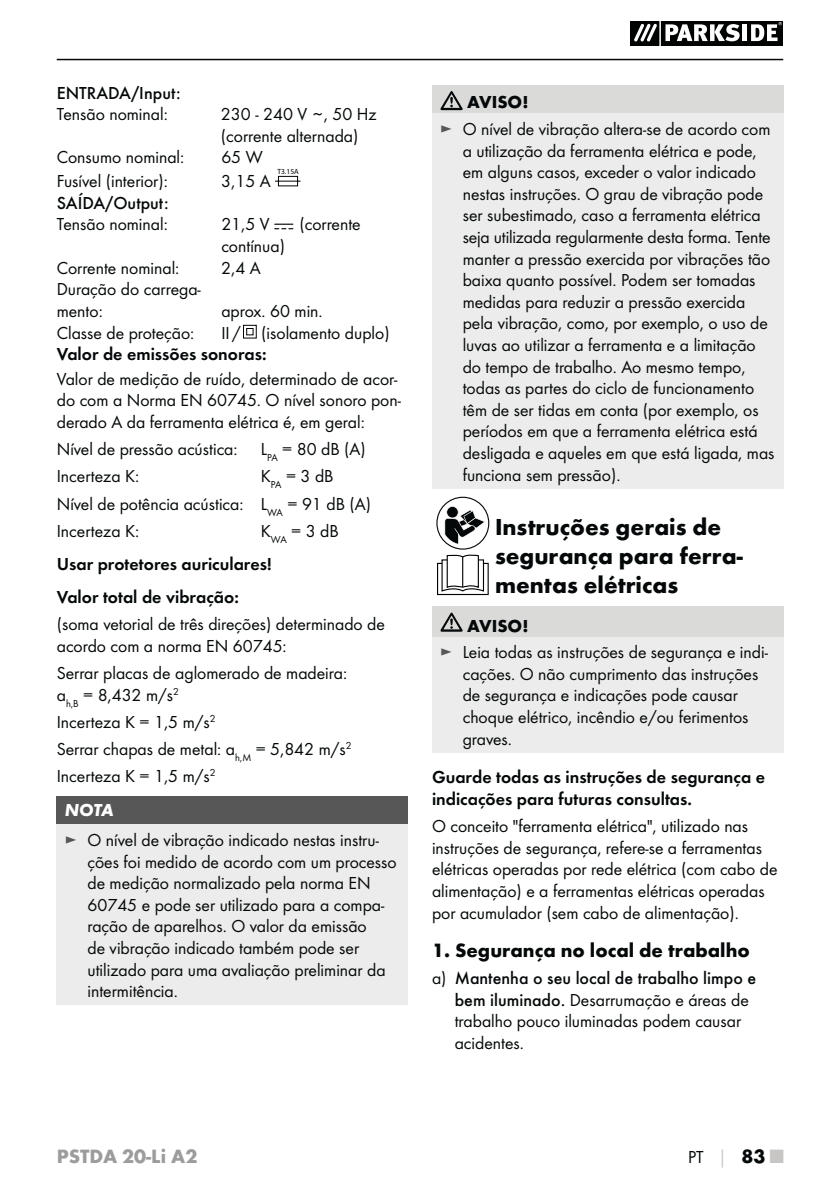
<style>
.page{position:relative;width:840px;height:1191px;background:#fff}
.page>*{position:absolute;margin:0;border:0;box-sizing:border-box;transform-origin:0 0}
.t1{font:700 24px/28.8px "Futura";color:#040809}
.t2{font:700 20px "Futura";color:#040809}
.t3{font:700 20px "Futura";color:#9c9c9c}
.t4{font:18px/21.6px "Futura Boo";color:#040809}
.t5{font:18px/33px "Futura Dem";color:#040809}
.t6{font:500 18px "Futura";color:#040809}
.t7{font:700 18px "Futura";color:#040809}
.t8{font:italic 700 18px "Futura";color:#fff}
.t9{font:7.6px "Myriad Pro";color:#010202}
.s1{color:#575757}
.s2{font-family:"Futura Boo";font-weight:400}
.s3{font-family:"Futura";font-weight:500}
.s4{font-family:"Futura";font-weight:700;color:#c7c6c5}
.s5{font-family:"Futura";font-weight:700;font-size:20px}
.s6{font-family:"Futura";font-weight:700;font-size:20px;color:#c7c6c5}
</style>
<div class="page">
<hr style="left:57px;top:59px;width:725px;height:1px;background:#040809">
<svg style="left:630px;top:21px;width:152px;height:24px"></svg>
<svg style="left:275px;top:176px;width:25px;height:10px"></svg>
<svg style="left:274px;top:224px;width:19px;height:5px"></svg>
<svg style="left:243px;top:324px;width:14px;height:15px"></svg>
<div style="left:57px;top:796px;width:351px;height:28px;background:#575757"></div>
<div style="left:57px;top:824px;width:351px;height:181px;background:#edecec"></div>
<div style="left:432px;top:85px;width:350px;height:28px;background:#dadad9"></div>
<div style="left:432px;top:113px;width:350px;height:375px;background:#edecec"></div>
<svg style="left:440px;top:91px;width:22px;height:19px"></svg>
<svg style="left:484px;top:565px;width:1px;height:26px"></svg>
<div style="left:437px;top:563px;width:51px;height:32px;border:1px solid #010202"></div>
<svg style="left:440px;top:554px;width:44px;height:38px"></svg>
<hr style="left:462px;top:557px;width:1px;height:30px;background:#010202">
<svg style="left:436px;top:497px;width:52px;height:52px"></svg>
<div style="left:436px;top:497px;width:53px;height:52px;border:1px solid #040809;border-radius:50%"></div>
<svg style="left:444px;top:506px;width:41px;height:38px"></svg>
<div style="left:432px;top:606px;width:350px;height:30px;background:#dadad9"></div>
<div style="left:432px;top:636px;width:350px;height:116px;background:#edecec"></div>
<svg style="left:440px;top:612px;width:22px;height:19px"></svg>
<p class="t6" style="left:57px;top:84px;width:125px">ENTRADA/Input:</p>
<p class="t4" style="left:57px;top:104px;width:112px">Tensão nominal:</p>
<p class="t4" style="left:221px;top:104px;width:157px">230 - 240 V ~, 50 Hz (corrente alternada)</p>
<p class="t4" style="left:57px;top:148px;width:129px">Consumo nominal:</p>
<p class="t4" style="left:221px;top:148px;width:43px">65 W</p>
<p class="t4" style="left:57px;top:171px;width:112px">Fusível (interior):</p>
<p class="t4" style="left:221px;top:171px;width:51px">3,15 A</p>
<p class="t9" style="left:277px;top:167px;width:23px">T3.15A</p>
<p class="t6" style="left:57px;top:195px;width:113px">SAÍDA/Output:</p>
<p class="t4" style="left:57px;top:215px;width:112px">Tensão nominal:</p>
<p class="t4" style="left:221px;top:215px;width:50px">21,5 V</p>
<p class="t4" style="left:299px;top:215px;width:63px">(corrente</p>
<p class="t4" style="left:221px;top:236px;width:65px">contínua)</p>
<p class="t4" style="left:57px;top:258px;width:124px">Corrente nominal:</p>
<p class="t4" style="left:221px;top:258px;width:41px">2,4 A</p>
<p class="t4" style="left:57px;top:279px;width:146px">Duração do carrega - mento:</p>
<p class="t4" style="left:221px;top:301px;width:103px">aprox. 60 min.</p>
<p class="t4" style="left:57px;top:323px;width:139px">Classe de proteção:</p>
<p class="t4" style="left:221px;top:323px;width:170px">II / (isolamento duplo)</p>
<p class="t5" style="left:57px;top:339px;width:211px">Valor de emissões sonoras:</p>
<p class="t4" style="left:57px;top:369px;width:345px">Valor de medição de ruído, determinado de acor&shy;do com a Norma EN 60745. O nível sonoro pon&shy;derado A da ferramenta elétrica é, em geral:</p>
<p class="t4" style="left:57px;top:439px;width:182px">Nível de pressão acústica:</p>
<p class="t4" style="left:261px;top:439px;width:106px">L<sub>PA</sub> = 80 dB (A)</p>
<p class="t4" style="left:57px;top:466px;width:84px">Incerteza K:</p>
<p class="t4" style="left:57px;top:464px;width:315px;line-height:27.2px;text-indent:204px">K<sub>PA</sub> = 3 dB<br>Nível de potência acústica: L<sub>WA</sub> = 91 dB (A)<br>Incerteza K:</p>
<p class="t4" style="left:261px;top:521px;width:79px">K<sub>WA</sub> = 3 dB</p>
<p class="t5" style="left:57px;top:548px;width:216px">Usar protetores auriculares!<br>Valor total de vibração:</p>
<p class="t4" style="left:57px;top:614px;width:329px">(soma vetorial de três direções) determinado de acordo com a norma EN 60745:</p>
<p class="t4" style="left:57px;top:663px;width:292px">Serrar placas de aglomerado de madeira: a<sub>h,B</sub> = 8,432 m/s<sup>2</sup></p>
<p class="t4" style="left:57px;top:709px;width:296px;line-height:27.2px">Incerteza K = 1,5 m/s<sup>2<br></sup>Serrar chapas de metal: a<sub>h,M</sub> = 5,842 m/s<sup>2<br></sup>Incerteza K = 1,5 m/s<sup>2</sup></p>
<p class="t8" style="left:65px;top:804px;width:50px">NOTA</p>
<p class="t4" style="left:87px;top:830px;width:310px;text-indent:-23px"><span class="s1">►</span> O nível de vibração indicado nestas instru&shy;ções foi medido de acordo com um processo de medição normalizado pela norma EN 60745 e pode ser utilizado para a compa&shy;ração de aparelhos. O valor da emissão<br>de vibração indicado também pode ser utilizado para uma avaliação preliminar da intermitência.</p>
<p class="t7" style="left:467px;top:95px;width:63px">AVISO!</p>
<p class="t4" style="left:462px;top:119px;width:313px;text-indent:-23px"><span class="s1">►</span> O nível de vibração altera-se de acordo com a utilização da ferramenta elétrica e pode, em alguns casos, exceder o valor indicado nestas instruções. O grau de vibração pode ser subestimado, caso a ferramenta elétrica seja utilizada regularmente desta forma. Tente manter a pressão exercida por vibrações tão baixa quanto possível. Podem ser tomadas medidas para reduzir a pressão exercida pela vibração, como, por exemplo, o uso de luvas ao utilizar a ferramenta e a limitação do tempo de trabalho. Ao mesmo tempo, todas as partes do ciclo de funcionamento têm de ser tidas em conta (por exemplo, os períodos em que a ferramenta elétrica está desligada e aqueles em que está ligada, mas funciona sem pressão).</p>
<h1 class="t1" style="left:494px;top:515px;width:249px">Instruções gerais de segurança para ferra&shy;mentas elétricas</h1>
<p class="t7" style="left:467px;top:619px;width:63px">AVISO!</p>
<p class="t4" style="left:462px;top:642px;width:306px;text-indent:-23px"><span class="s1">►</span> Leia todas as instruções de segurança e indi&shy;cações. O não cumprimento das instruções de segurança e indicações pode causar choque elétrico, incêndio e/ou ferimentos graves.</p>
<p class="t5" style="left:432px;top:767px;width:334px;line-height:21.6px">Guarde todas as instruções de segurança e indicações para futuras consultas.</p>
<p class="t4" style="left:432px;top:816px;width:347px">O conceito "ferramenta elétrica", utilizado nas instruções de segurança, refere-se a ferramentas elétricas operadas por rede elétrica (com cabo de alimentação) e a ferramentas elétricas operadas por acumulador (sem cabo de alimentação).</p>
<p class="t2" style="left:432px;top:942px;width:319px">1. Segurança no local de trabalho</p>
<p class="t6" style="left:432px;top:970px;width:326px"><span class="s2">a)</span> Mantenha o seu local de trabalho limpo e</p>
<p class="t4" style="left:454px;top:989px;width:295px"><span class="s3">bem iluminado.</span> Desarrumação e áreas de trabalho pouco iluminadas podem causar acidentes.</p>
<p class="t3" style="left:57px;top:1148px;width:142px">PSTDA 20-Li A2</p>
<p class="t4" style="left:687px;top:1146px;width:97px">PT <span class="s4">│</span> <span class="s5">83</span> <span class="s6">■</span></p>
</div>
